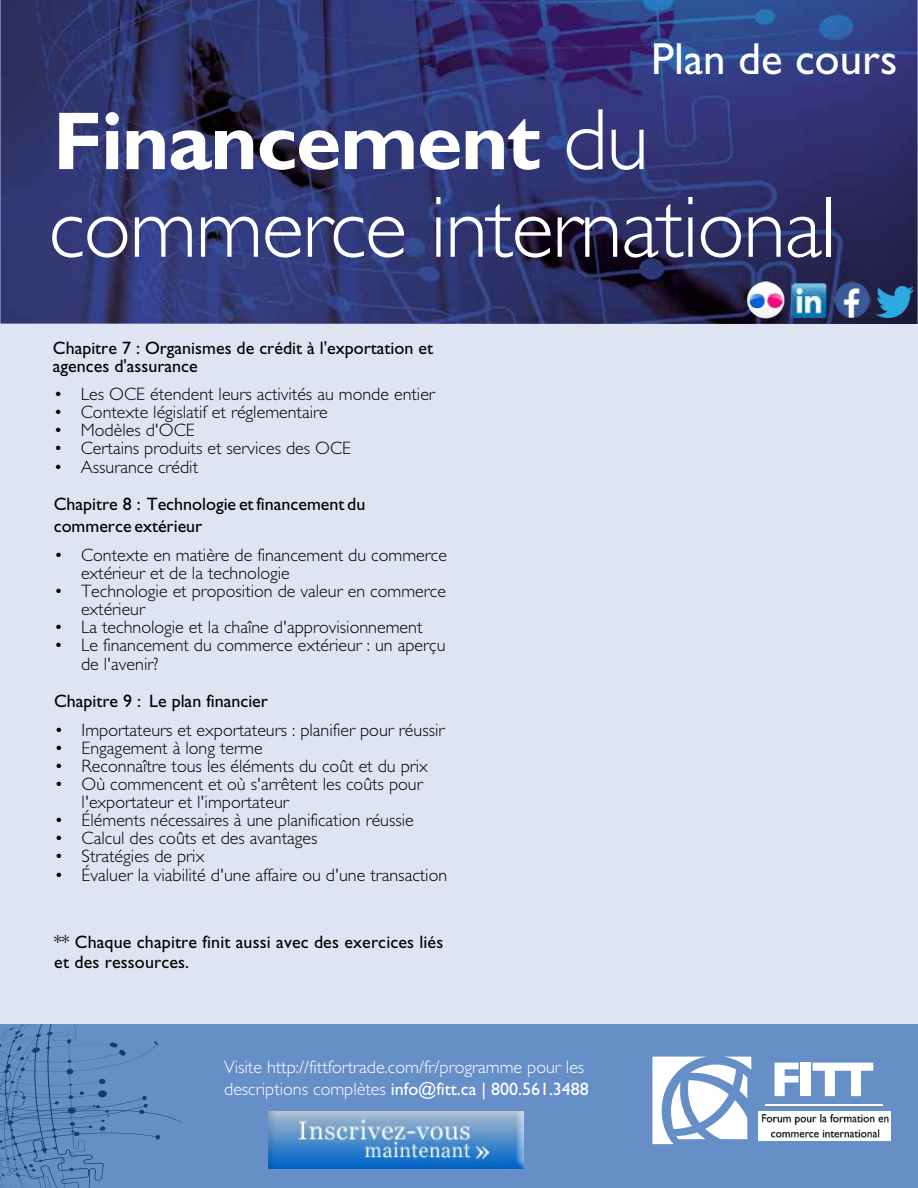
<style>
.page{position:relative;width:918px;height:1188px;background:#fff}
.page>*{position:absolute;margin:0;border:0;box-sizing:border-box;transform-origin:0 0}
.t1{font:300 87.75px "Gill Sans Std";letter-spacing:-.015em;color:#fff}
.t2{font:700 82.5px "Gill Sans Std";letter-spacing:-.02em;color:#fff}
.t3{font:45px "Gill Sans Std";color:#fff}
.t4{font:300 18px/18px "Gill Sans Std";color:#000}
.t5{font:18px/18px "Gill Sans Std";color:#000}
.t6{font:300 18px/22.4px "Gill Sans Std";color:#fff}
.s1{font-weight:300;font-size:87.75px}
.s2{font-weight:400}
.s3{font-family:"Gill Sans";font-weight:400}
</style>
<div class="page">
<img style="left:0;top:0;width:918px;height:324px">
<div style="left:0;top:324px;width:918px;height:700px;background:#dfe4f3"></div>
<div style="left:0;top:1024px;width:918px;height:164px;background:#668fc8"></div>
<hr style="left:765px;top:1104px;width:118px;height:2px;background:#fff">
<svg style="left:775px;top:1063px;width:24px;height:33px"></svg>
<div style="left:800px;top:1063px;width:11px;height:33px;background:#fff"></div>
<svg style="left:813px;top:1063px;width:60px;height:33px"></svg>
<svg style="left:652px;top:1057px;width:99px;height:87px"></svg>
<img style="left:744px;top:278px;width:44px;height:45px">
<img style="left:791px;top:284px;width:36px;height:34px">
<img style="left:833px;top:282px;width:38px;height:36px">
<img style="left:876px;top:286px;width:38px;height:31px">
<svg style="left:0;top:1024px;width:180px;height:164px"></svg>
<img style="left:268px;top:1111px;width:256px;height:57px">
<img style="left:758px;top:1112px;width:132px;height:29px">
<h3 class="t3" style="left:651px;top:33px;width:248px">Plan de cours</h3>
<h2 class="t2" style="left:53px;top:92px;width:598px">Financement <span class="s1">du</span></h2>
<h1 class="t1" style="left:49px;top:178px;width:790px">commerce international</h1>
<p class="t5" style="left:53px;top:339px;width:382px">Chapitre 7 : Organismes de crédit à l'exportation et agences d'assurance</p>
<p class="t4" style="left:54px;top:385px;width:383px">• Les OCE étendent leurs activités au monde entier</p>
<p class="t4" style="left:54px;top:403px;width:275px">• Contexte législatif et réglementaire</p>
<p class="t4" style="left:54px;top:421px;width:142px">• Modèles d'OCE</p>
<p class="t4" style="left:54px;top:439px;width:299px">• Certains produits et services des OCE</p>
<p class="t4" style="left:54px;top:458px;width:146px">• Assurance crédit</p>
<p class="t5" style="left:54px;top:493px;width:313px;line-height:21.6px">Chapitre 8 : Technologie et financement du commerce extérieur</p>
<p class="t4" style="left:81px;top:546px;width:368px;text-indent:-27px">• Contexte en matière de financement du commerce extérieur et de la technologie</p>
<p class="t4" style="left:81px;top:582px;width:366px;text-indent:-27px">• Technologie et proposition de valeur en commerce extérieur</p>
<p class="t4" style="left:54px;top:618px;width:370px">• La technologie et la chaîne d'approvisionnement</p>
<p class="t4" style="left:81px;top:636px;width:366px;line-height:19.2px;text-indent:-27px">• Le financement du commerce extérieur : un aperçu de l'avenir?</p>
<p class="t5" style="left:54px;top:692px;width:216px">Chapitre 9 : Le plan financier</p>
<p class="t4" style="left:55px;top:721px;width:391px">• Importateurs et exportateurs : planifier pour réussir</p>
<p class="t4" style="left:55px;top:739px;width:209px">• Engagement à long terme</p>
<p class="t4" style="left:55px;top:757px;width:375px">• Reconnaître tous les éléments du coût et du prix</p>
<p class="t4" style="left:82px;top:775px;width:343px;text-indent:-27px">• Où commencent et où s'arrêtent les coûts pour l'exportateur et l'importateur</p>
<p class="t4" style="left:55px;top:811px;width:361px">• Éléments nécessaires à une planification réussie</p>
<p class="t4" style="left:55px;top:829px;width:264px">• Calcul des coûts et des avantages</p>
<p class="t4" style="left:55px;top:847px;width:151px">• Stratégies de prix</p>
<p class="t4" style="left:55px;top:866px;width:394px">• Évaluer la viabilité d'une affaire ou d'une transaction</p>
<p class="t5" style="left:54px;top:932px;width:391px;line-height:20.4px">** Chaque chapitre finit aussi avec des exercices liés et des ressources.</p>
<p class="t6" style="left:224px;top:1056px;width:366px">Visite http://fittfortrade.com/fr/programme pour les descriptions complètes <span class="s2">info@fitt.ca</span> <span class="s3">|</span> <span class="s2">800.561.3488</span></p>
</div>
